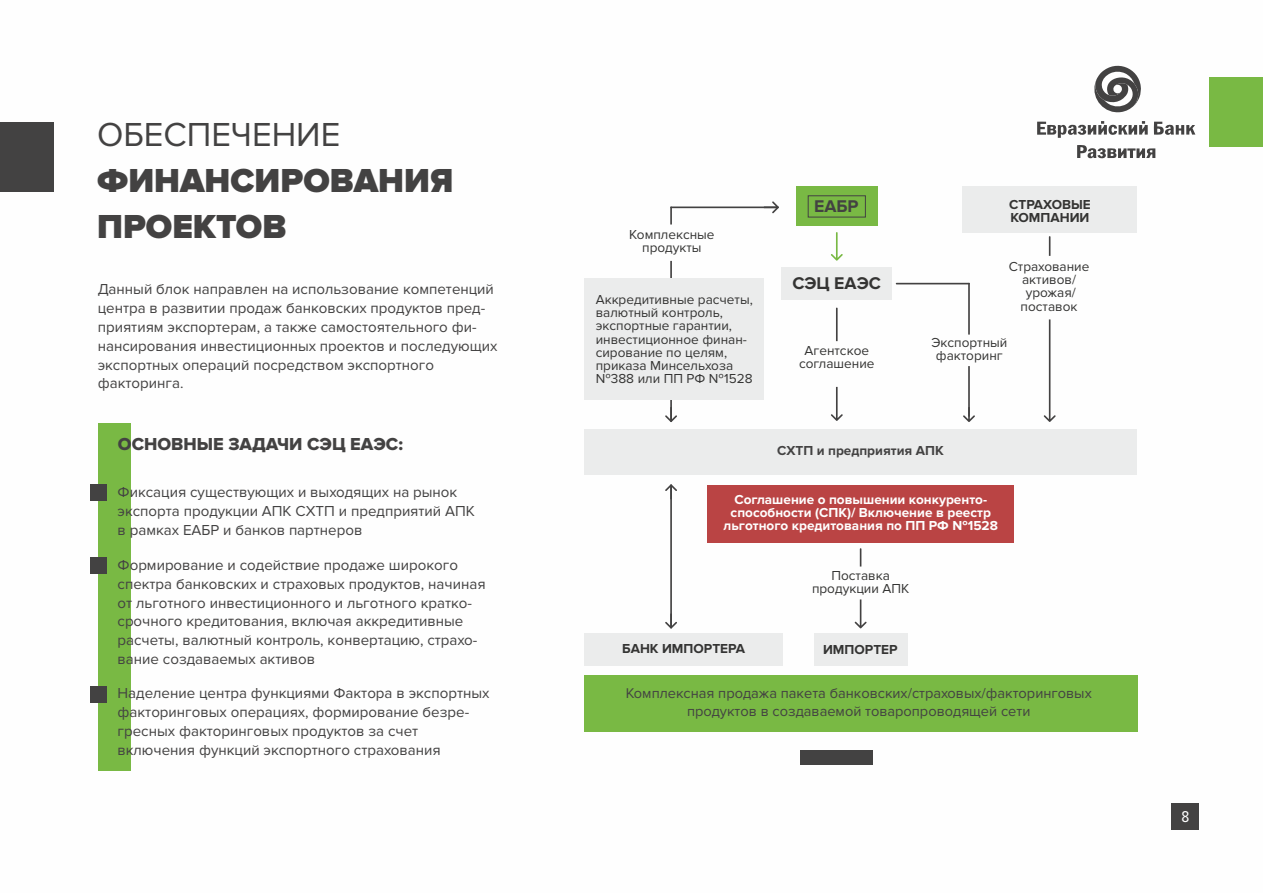
<style>
.page{position:relative;width:1263px;height:893px;background:#fff}
.page>*{position:absolute;margin:0;border:0;box-sizing:border-box;transform-origin:0 0}
.t1{font:900 34.5px/46.2px "Proxima Nova";color:#434242}
.t2{font:34.5px "Proxima Nova";color:#434242}
.t3{font:18px "Proxima Nova Extrabld";color:#434242}
.t4{font:700 17.55px "Proxima Nova";color:#343433}
.t5{font:700 17.55px "Proxima Nova";color:#434242}
.t6{font:16.2px "Proxima Nova Cond";color:#fff}
.t7{font:15px/18.9px "Proxima Nova";color:#434242}
.t8{font:14.55px/18.3px "Proxima Nova";color:#434242;text-align:center}
.t9{font:13.5px/13.2px "Proxima Nova";color:#343433;text-align:center}
.t10{font:700 13.5px/13.2px "Proxima Nova";color:#fefefe;text-align:center}
.t11{font:700 13.5px/13.2px "Proxima Nova";color:#343433}
.t12{font:700 13.5px "Proxima Nova";color:#434242}
</style>
<div class="page">
<div style="left:1172px;top:803px;width:27px;height:27px;background:#434242"></div>
<svg style="left:1094px;top:65px;width:47px;height:48px"></svg>
<svg style="left:1077px;top:145px;width:78px;height:13px"></svg>
<svg style="left:1154px;top:122px;width:41px;height:13px"></svg>
<svg style="left:1037px;top:121px;width:111px;height:17px"></svg>
<div style="left:1210px;top:77px;width:53px;height:70px;background:#79b944"></div>
<div style="left:0;top:122px;width:53px;height:70px;background:#434242"></div>
<div style="left:98px;top:423px;width:32px;height:348px;background:#79b944"></div>
<div style="left:90px;top:484px;width:16px;height:17px;background:#434242"></div>
<div style="left:90px;top:557px;width:16px;height:17px;background:#434242"></div>
<div style="left:90px;top:686px;width:16px;height:16px;background:#434242"></div>
<div style="left:584px;top:675px;width:553px;height:57px;background:#79b944"></div>
<div style="left:801px;top:750px;width:72px;height:14px;background:#434242"></div>
<div style="left:707px;top:485px;width:307px;height:57px;background:#ba4444"></div>
<svg style="left:831px;top:232px;width:12px;height:29px"></svg>
<div style="left:781px;top:268px;width:111px;height:32px;background:#ebecec"></div>
<div style="left:796px;top:186px;width:81px;height:40px;background:#79b944"></div>
<svg style="left:831px;top:308px;width:12px;height:113px"></svg>
<div style="left:584px;top:633px;width:199px;height:33px;background:#ebecec"></div>
<div style="left:814px;top:633px;width:93px;height:33px;background:#ebecec"></div>
<div style="left:962px;top:186px;width:175px;height:47px;background:#ebecec"></div>
<svg style="left:1044px;top:236px;width:11px;height:186px"></svg>
<svg style="left:963px;top:284px;width:12px;height:138px"></svg>
<hr style="left:896px;top:283px;width:74px;height:1px;background:#434242">
<div style="left:584px;top:429px;width:553px;height:45px;background:#ebecec"></div>
<div style="left:584px;top:278px;width:179px;height:122px;background:#ebecec"></div>
<hr style="left:670px;top:207px;width:109px;height:1px;background:#434242">
<svg style="left:764px;top:201px;width:15px;height:12px"></svg>
<svg style="left:665px;top:207px;width:12px;height:215px"></svg>
<svg style="left:855px;top:548px;width:11px;height:80px"></svg>
<hr style="left:670px;top:484px;width:2px;height:144px;background:#434242">
<svg style="left:665px;top:614px;width:12px;height:15px"></svg>
<svg style="left:665px;top:484px;width:12px;height:15px"></svg>
<h1 class="t2" style="left:97px;top:114px;width:245px">ОБЕСПЕЧЕНИЕ</h1>
<h1 class="t1" style="left:97px;top:158px;width:358px">ФИНАНСИРОВАНИЯ<br>ПРОЕКТОВ</h1>
<p class="t7" style="left:98px;top:280px;width:401px">Данный блок направлен на использование компетенций центра в развитии продаж банковских продуктов пред&shy;приятиям экспортерам, а также самостоятельного фи&shy;нансирования инвестиционных проектов и последующих экспортных операций посредством экспортного факторинга.</p>
<p class="t3" style="left:118px;top:434px;width:287px">ОСНОВНЫЕ ЗАДАЧИ СЭЦ ЕАЭС:</p>
<p class="t7" style="left:118px;top:483px;width:359px">Фиксация существующих и выходящих на рынок экспорта продукции АПК СХТП и предприятий АПК в рамках ЕАБР и банков партнеров</p>
<p class="t7" style="left:118px;top:556px;width:370px">Формирование и содействие продаже широкого спектра банковских и страховых продуктов, начиная от льготного инвестиционного и льготного кратко&shy;срочного кредитования, включая аккредитивные расчеты, валютный контроль, конвертацию, страхо&shy;вание создаваемых активов</p>
<p class="t7" style="left:118px;top:684px;width:373px">Наделение центра функциями Фактора в экспортных факторинговых операциях, формирование безре&shy;гресных факторинговых продуктов за счет включения функций экспортного страхования</p>
<p class="t9" style="left:629px;top:228px;width:87px">Комплексные продукты</p>
<p class="t9" style="left:596px;top:293px;width:159px;text-align:left">Аккредитивные расчеты, валютный контроль, экспортные гарантии, инвестиционное финан&shy;сирование по целям, приказа Минсельхоза №388 или ПП РФ №1528</p>
<p class="t5" style="left:814px;top:196px;width:46px">ЕАБР</p>
<p class="t4" style="left:792px;top:273px;width:90px">СЭЦ ЕАЭС</p>
<p class="t9" style="left:799px;top:344px;width:77px">Агентское соглашение</p>
<p class="t11" style="left:1009px;top:198px;width:83px">СТРАХОВЫЕ<br>КОМПАНИИ</p>
<p class="t9" style="left:1009px;top:260px;width:82px">Страхование активов/ урожая/ поставок</p>
<p class="t9" style="left:931px;top:336px;width:78px">Экспортный факторинг</p>
<p class="t12" style="left:777px;top:443px;width:168px">СХТП и предприятия АПК</p>
<p class="t10" style="left:723px;top:493px;width:276px">Соглашение о повышении конкуренто&shy;способности (СПК)/ Включение в реестр льготного кредитования по ПП РФ №1528</p>
<p class="t9" style="left:812px;top:569px;width:99px">Поставка продукции АПК</p>
<p class="t11" style="left:622px;top:643px;width:124px">БАНК ИМПОРТЕРА</p>
<p class="t11" style="left:823px;top:643px;width:76px">ИМПОРТЕР</p>
<p class="t8" style="left:626px;top:684px;width:468px">Комплексная продажа пакета банковских/страховых/факторинговых продуктов в создаваемой товаропроводящей сети</p>
<p class="t6" style="left:1181px;top:807px;width:9px">8</p>
</div>
